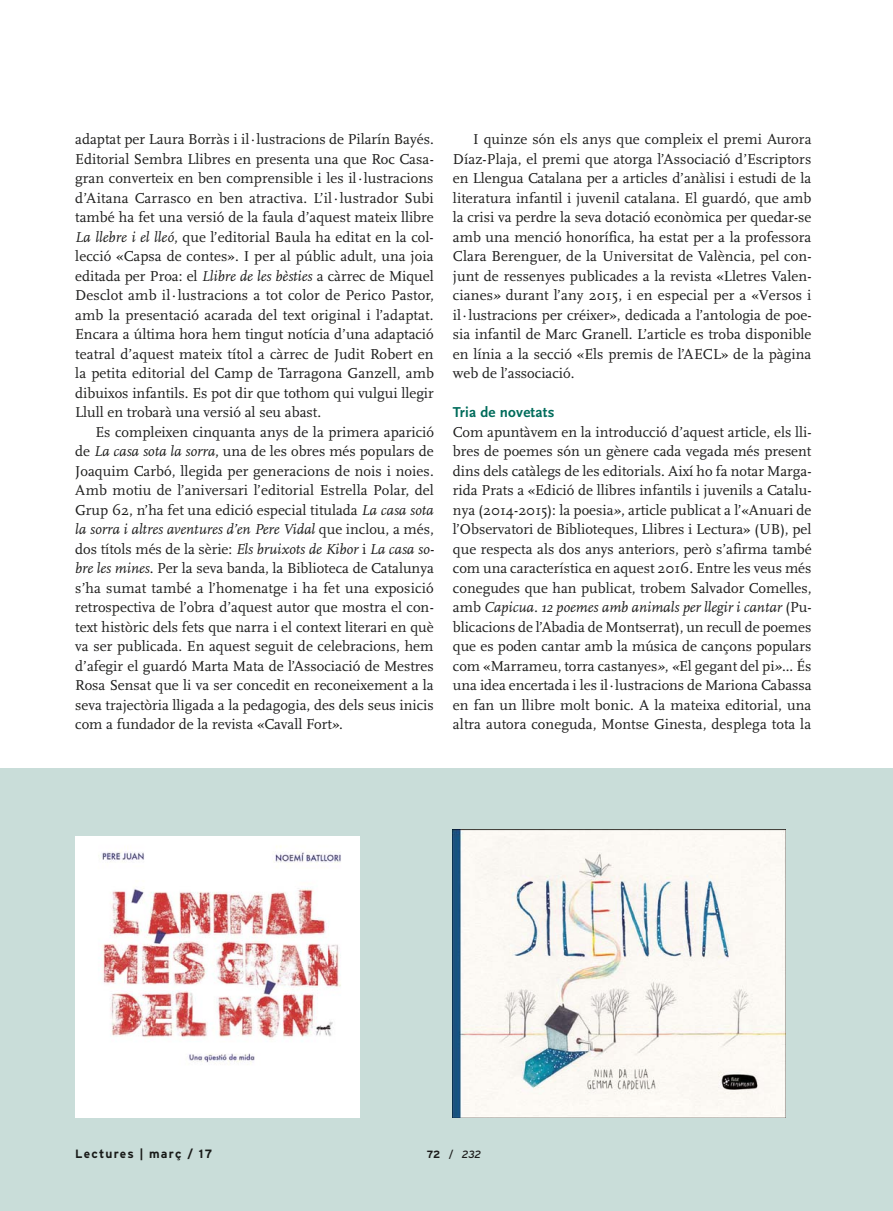
<style>
.page{position:relative;width:893px;height:1211px;background:#fff}
.page>*{position:absolute;margin:0;border:0;box-sizing:border-box;transform-origin:0 0}
.t1{font:15px/19.5px "Scala";color:#1c1c1b;text-align:justify}
.t2{font:15px "Scala Sans Bold LF";letter-spacing:.015em;color:#006c5b}
.t3{font:700 12px "Interstate";letter-spacing:.1em;color:#181a18}
.t4{font:italic 10.5px "Interstate";color:#1c1c1b}
.s1{font-style:italic}
.s2{font-weight:700;font-style:normal}
.s3{font-style:normal}
</style>
<div class="page">
<div style="left:0;top:768px;width:892px;height:443px;background:#c9ddd9"></div>
<img style="left:75px;top:836px;width:284px;height:281px">
<img style="left:453px;top:829px;width:332px;height:288px">
<p class="t1" style="left:75px;top:130px;width:360px">adaptat per Laura Borràs i il·lustracions de Pilarín Bayés.<br>Editorial Sembra Llibres en presenta una que Roc Casa&shy;gran converteix en ben comprensible i les il·lustracions d’Aitana Carrasco en ben atractiva. L’il·lustrador Subi també ha fet una versió de la faula d’aquest mateix llibre <span class="s1">La llebre i el lleó</span>, que l’editorial Baula ha editat en la col&shy;lecció «Capsa de contes». I per al públic adult, una joia editada per Proa: el <span class="s1">Llibre de les bèsties</span> a càrrec de Miquel Desclot amb il·lustracions a tot color de Perico Pastor, amb la presentació acarada del text original i l’adaptat.<br>Encara a última hora hem tingut notícia d’una adaptació teatral d’aquest mateix títol a càrrec de Judit Robert en la petita editorial del Camp de Tarragona Ganzell, amb dibuixos infantils. Es pot dir que tothom qui vulgui llegir Llull en trobarà una versió al seu abast.</p>
<p class="t1" style="left:75px;top:422px;width:360px;text-indent:20px">Es compleixen cinquanta anys de la primera aparició de <span class="s1">La casa sota la sorra</span>, una de les obres més populars de Joaquim Carbó, llegida per generacions de nois i noies.<br>Amb motiu de l’aniversari l’editorial Estrella Polar, del Grup 62, n’ha fet una edició especial titulada <span class="s1">La casa sota la sorra i altres aventures d’en Pere Vidal</span> que inclou, a més, dos títols més de la sèrie: <span class="s1">Els bruixots de Kibor</span> i <span class="s1">La casa so&shy;bre les mines</span>. Per la seva banda, la Biblioteca de Catalunya s’ha sumat també a l’homenatge i ha fet una exposició retrospectiva de l’obra d’aquest autor que mostra el con&shy;text històric dels fets que narra i el context literari en què va ser publicada. En aquest seguit de celebracions, hem d’afegir el guardó Marta Mata de l’Associació de Mestres Rosa Sensat que li va ser concedit en reconeixement a la seva trajectòria lligada a la pedagogia, des dels seus inicis com a fundador de la revista «Cavall Fort<span class="s1">»</span>.</p>
<p class="t1" style="left:453px;top:130px;width:360px;text-indent:20px">I quinze són els anys que compleix el premi Aurora Díaz-Plaja, el premi que atorga l’Associació d’Escriptors en Llengua Catalana per a articles d’anàlisi i estudi de la literatura infantil i juvenil catalana. El guardó, que amb la crisi va perdre la seva dotació econòmica per quedar-se amb una menció honorífica, ha estat per a la professora Clara Berenguer, de la Universitat de València, pel con&shy;junt de ressenyes publicades a la revista «Lletres Valen&shy;cianes<span class="s1">»</span> durant l’any 2015, i en especial per a «Versos i il·lustracions per créixer», dedicada a l’antologia de poe&shy;sia infantil de Marc Granell. L’article es troba disponible en línia a la secció «Els premis de l’AECL» de la pàgina web de l’associació.</p>
<p class="t2" style="left:453px;top:404px;width:103px">Tria de novetats</p>
<p class="t1" style="left:453px;top:422px;width:360px">Com apuntàvem en la introducció d’aquest article, els lli&shy;bres de poemes són un gènere cada vegada més present dins dels catàlegs de les editorials. Així ho fa notar Marga&shy;rida Prats a «Edició de llibres infantils i juvenils a Catalu&shy;nya (2014-2015): la poesia<span class="s1">»</span>, article publicat a l’«Anuari de l’Observatori de Biblioteques, Llibres i Lectura» (UB), pel que respecta als dos anys anteriors, però s’afirma també com una característica en aquest 2016. Entre les veus més conegudes que han publicat, trobem Salvador Comelles, amb <span class="s1">Capicua. 12 poemes amb animals per llegir i cantar</span> (Pu&shy;blicacions de l’Abadia de Montserrat), un recull de poemes que es poden cantar amb la música de cançons populars com «Marrameu, torra castanyes<span class="s1">»</span>, <span class="s1">«</span>El gegant del pi<span class="s1">»</span>... És una idea encertada i les il·lustracions de Mariona Cabassa en fan un llibre molt bonic. A la mateixa editorial, una altra autora coneguda, Montse Ginesta, desplega tota la</p>
<p class="t3" style="left:75px;top:1149px;width:138px">Lectures | març / 17</p>
<p class="t4" style="left:427px;top:1148px;width:56px"><span class="s2">72</span> <span class="s3">/</span> 232</p>
</div>
